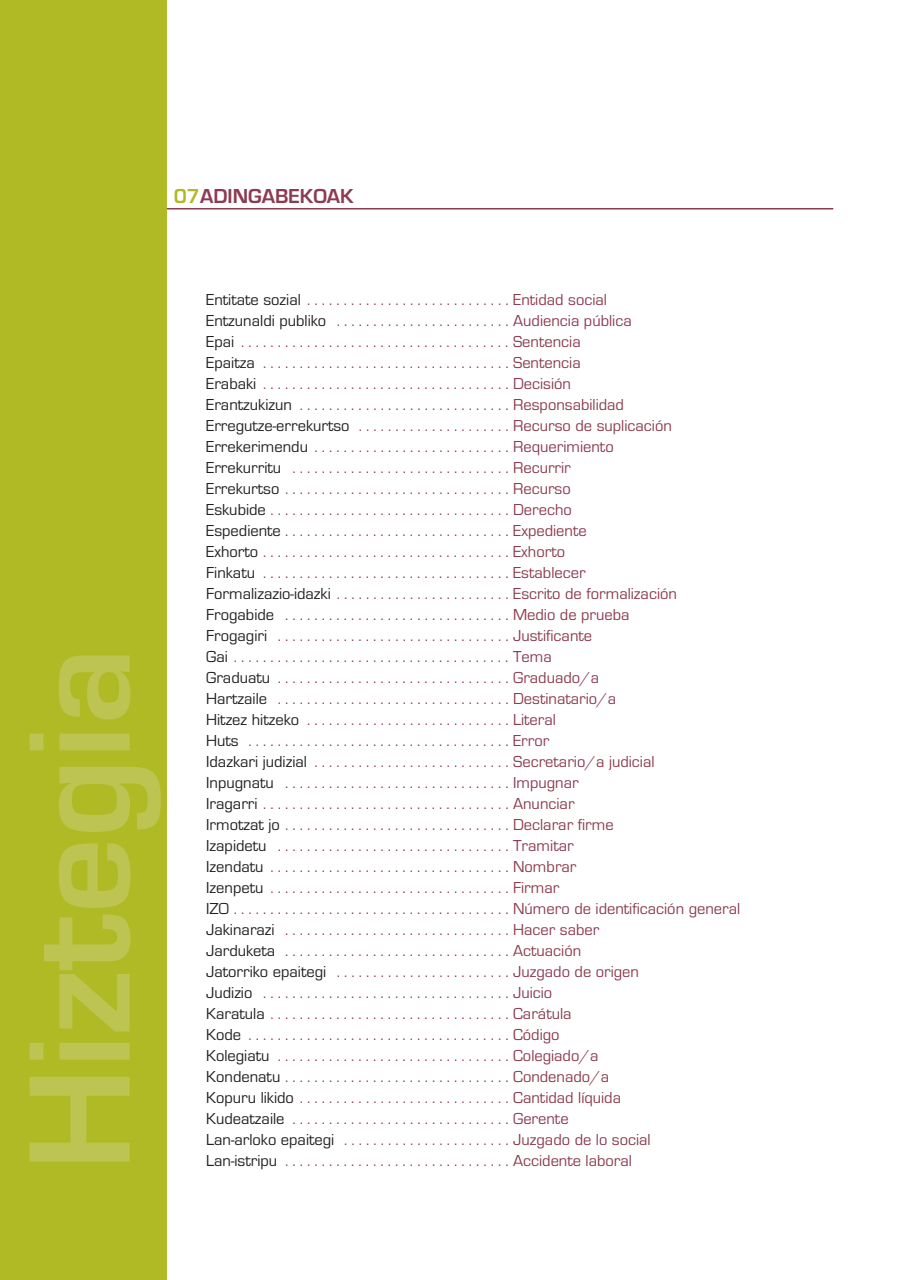
<style>
.page{position:relative;width:910px;height:1280px;background:#fff}
.page>*{position:absolute;margin:0;border:0;box-sizing:border-box;transform-origin:0 0}
.t1{font:700 150px "Eurostile";color:#bec451}
.t2{font:700 21px "Eurostile";color:#8b3c50}
.t3{font:16.5px/21px "Eurostile";color:#8b3c50}
.s1{color:#b0ba25}
.s2{color:#231f20}
</style>
<div class="page">
<hr style="left:87px;top:208px;width:746px;height:1px;background:#8b3c50">
<div style="left:0;top:0;width:166px;height:1280px;background:#b0ba25"></div>
<p class="t2" style="left:174px;top:189px;width:182px"><span class="s1">07</span>ADINGABEKOAK</p>
<h1 class="t1" style="left:30px;top:1170px;width:525px;rotate:-90deg">Hiztegia</h1>
<p class="t3" style="left:206px;top:291px;width:536px"><span class="s2">Entitate sozial</span> . . . . . . . . . . . . . . . . . . . . . . . . . . . . Entidad social<br><span class="s2">Entzunaldi publiko</span> . . . . . . . . . . . . . . . . . . . . . . . . Audiencia pública<br><span class="s2">Epai</span> . . . . . . . . . . . . . . . . . . . . . . . . . . . . . . . . . . . . . Sentencia<br><span class="s2">Epaitza</span> . . . . . . . . . . . . . . . . . . . . . . . . . . . . . . . . . . Sentencia<br><span class="s2">Erabaki</span> . . . . . . . . . . . . . . . . . . . . . . . . . . . . . . . . . . Decisión<br><span class="s2">Erantzukizun</span> . . . . . . . . . . . . . . . . . . . . . . . . . . . . . Responsabilidad <span class="s2">Erregutze-errekurtso</span> . . . . . . . . . . . . . . . . . . . . . Recurso de suplicación <span class="s2">Errekerimendu</span> . . . . . . . . . . . . . . . . . . . . . . . . . . . Requerimiento<br><span class="s2">Errekurritu</span> . . . . . . . . . . . . . . . . . . . . . . . . . . . . . . Recurrir<br><span class="s2">Errekurtso</span> . . . . . . . . . . . . . . . . . . . . . . . . . . . . . . . Recurso<br><span class="s2">Eskubide</span> . . . . . . . . . . . . . . . . . . . . . . . . . . . . . . . . . Derecho<br><span class="s2">Espediente</span> . . . . . . . . . . . . . . . . . . . . . . . . . . . . . . . Expediente<br><span class="s2">Exhorto</span> . . . . . . . . . . . . . . . . . . . . . . . . . . . . . . . . . . Exhorto<br><span class="s2">Finkatu</span> . . . . . . . . . . . . . . . . . . . . . . . . . . . . . . . . . . Establecer<br><span class="s2">Formalizazio-idazki</span> . . . . . . . . . . . . . . . . . . . . . . . . Escrito de formalización <span class="s2">Frogabide</span> . . . . . . . . . . . . . . . . . . . . . . . . . . . . . . . Medio de prueba<br><span class="s2">Frogagiri</span> . . . . . . . . . . . . . . . . . . . . . . . . . . . . . . . . Justificante<br><span class="s2">Gai</span> . . . . . . . . . . . . . . . . . . . . . . . . . . . . . . . . . . . . . . Tema<br><span class="s2">Graduatu</span> . . . . . . . . . . . . . . . . . . . . . . . . . . . . . . . . Graduado/a<br><span class="s2">Hartzaile</span> . . . . . . . . . . . . . . . . . . . . . . . . . . . . . . . . Destinatario/a<br><span class="s2">Hitzez hitzeko</span> . . . . . . . . . . . . . . . . . . . . . . . . . . . . Literal<br><span class="s2">Huts</span> . . . . . . . . . . . . . . . . . . . . . . . . . . . . . . . . . . . . Error<br><span class="s2">Idazkari judizial</span> . . . . . . . . . . . . . . . . . . . . . . . . . . . Secretario/a judicial<br><span class="s2">Inpugnatu</span> . . . . . . . . . . . . . . . . . . . . . . . . . . . . . . . Impugnar<br><span class="s2">Iragarri</span> . . . . . . . . . . . . . . . . . . . . . . . . . . . . . . . . . . Anunciar<br><span class="s2">Irmotzat jo</span> . . . . . . . . . . . . . . . . . . . . . . . . . . . . . . . Declarar firme<br><span class="s2">Izapidetu</span> . . . . . . . . . . . . . . . . . . . . . . . . . . . . . . . . Tramitar<br><span class="s2">Izendatu</span> . . . . . . . . . . . . . . . . . . . . . . . . . . . . . . . . . Nombrar<br><span class="s2">Izenpetu</span> . . . . . . . . . . . . . . . . . . . . . . . . . . . . . . . . . Firmar<br><span class="s2">IZO</span> . . . . . . . . . . . . . . . . . . . . . . . . . . . . . . . . . . . . . . Número de identificación general <span class="s2">Jakinarazi</span> . . . . . . . . . . . . . . . . . . . . . . . . . . . . . . . Hacer saber<br><span class="s2">Jarduketa</span> . . . . . . . . . . . . . . . . . . . . . . . . . . . . . . . Actuación<br><span class="s2">Jatorriko epaitegi</span> . . . . . . . . . . . . . . . . . . . . . . . . Juzgado de origen<br><span class="s2">Judizio</span> . . . . . . . . . . . . . . . . . . . . . . . . . . . . . . . . . . Juicio<br><span class="s2">Karatula</span> . . . . . . . . . . . . . . . . . . . . . . . . . . . . . . . . . Carátula<br><span class="s2">Kode</span> . . . . . . . . . . . . . . . . . . . . . . . . . . . . . . . . . . . . Código<br><span class="s2">Kolegiatu</span> . . . . . . . . . . . . . . . . . . . . . . . . . . . . . . . . Colegiado/a<br><span class="s2">Kondenatu</span> . . . . . . . . . . . . . . . . . . . . . . . . . . . . . . . Condenado/a<br><span class="s2">Kopuru likido</span> . . . . . . . . . . . . . . . . . . . . . . . . . . . . . Cantidad líquida<br><span class="s2">Kudeatzaile</span> . . . . . . . . . . . . . . . . . . . . . . . . . . . . . . Gerente<br><span class="s2">Lan-arloko epaitegi</span> . . . . . . . . . . . . . . . . . . . . . . . Juzgado de lo social</p>
<p class="t3" style="left:206px;top:1152px;width:427px"><span class="s2">Lan-istripu</span> . . . . . . . . . . . . . . . . . . . . . . . . . . . . . . . Accidente laboral</p>
</div>
